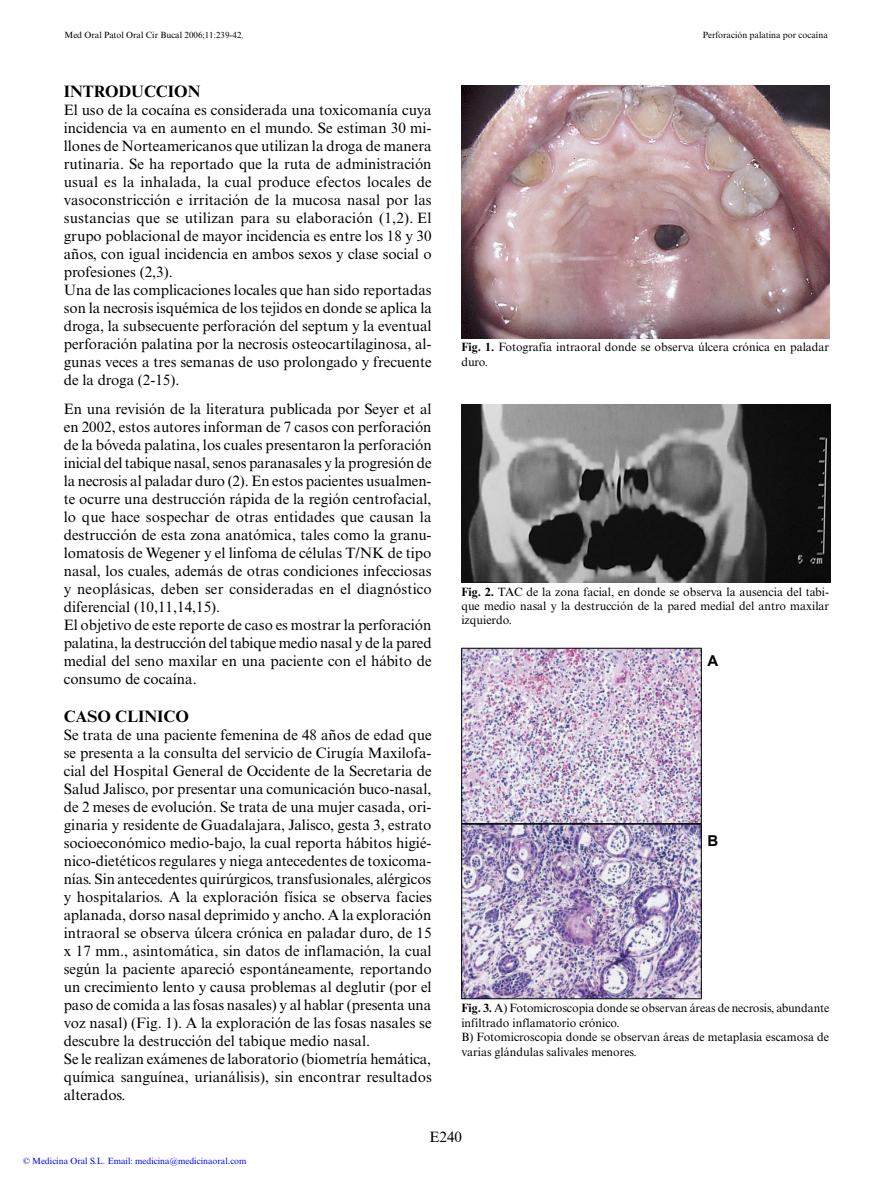
<style>
.page{position:relative;width:893px;height:1191px;background:#fff}
.page>*{position:absolute;margin:0;border:0;box-sizing:border-box;transform-origin:0 0}
._01__Apartados{font:700 16.5px "Times New Roman MT Std";color:#000}
._01__Apartados-2{font:15px/18px "Times New Roman MT Std";color:#000;text-align:justify}
._06__Texto_10_justificado{font:15px/18px "Times New Roman MT Std";color:#000;text-align:justify}
._06__Texto_10_justificado-2{font:700 15px "Arial";color:#000}
._08__Pie_tabla_y_figura_español{font:12px/14.4px "Times New Roman MT Std";color:#000}
.t1{font:9px "Times New Roman MT Std";color:#000}
._06__Texto_10_justificado-3{font:9px "Times New Roman MT Std";color:#00f}
.s1{font-family:"Times New Roman"}
.s2{font-weight:700}
</style>
<div class="page">
<img style="left:461px;top:85px;width:368px;height:253px">
<img style="left:461px;top:404px;width:369px;height:179px">
<img style="left:462px;top:649px;width:239px;height:349px">
<hr style="left:461px;top:648px;width:241px;height:1px;background:#000">
<hr style="left:461px;top:648px;width:1px;height:175px;background:#000">
<hr style="left:701px;top:648px;width:1px;height:175px;background:#000">
<hr style="left:461px;top:823px;width:241px;height:1px;background:#000">
<hr style="left:461px;top:824px;width:241px;height:1px;background:#000">
<hr style="left:461px;top:824px;width:1px;height:174px;background:#000">
<hr style="left:701px;top:824px;width:1px;height:174px;background:#000">
<hr style="left:461px;top:998px;width:241px;height:1px;background:#000">
<p class="t1" style="left:64px;top:30px;width:181px">Med Oral Patol Oral Cir Bucal 2006;<span class="s1">11:239-42.</span></p>
<p class="t1" style="left:703px;top:30px;width:126px">Perforación palatina por cocaína</p>
<p class="_01__Apartados" style="left:64px;top:81px;width:138px">INTRODUCCION</p>
<p class="_01__Apartados-2" style="left:64px;top:101px;width:369px">El uso de la cocaína es considerada una toxicomanía cuya incidencia va en aumento en el mundo. Se estiman 30 mi&shy;llones de Norteamericanos que utilizan la droga de manera rutinaria. Se ha reportado que la ruta de administración usual es la inhalada, la cual produce efectos locales de vasoconstricción e irritación de la mucosa nasal por las sustancias que se utilizan para su elaboración (1,2). El grupo poblacional de mayor incidencia es entre los 18 y 30 años, con igual incidencia en ambos sexos y clase social o profesiones (2,3).</p>
<p class="_01__Apartados-2" style="left:64px;top:281px;width:370px">Una de las complicaciones locales que han sido reportadas son la necrosis isquémica de los tejidos en donde se aplica la droga, la subsecuente perforación del septum y la eventual perforación palatina por la necrosis osteocartilaginosa, al&shy;gunas veces a tres semanas de uso prolongado y frecuente de la droga (2-15).</p>
<p class="_06__Texto_10_justificado" style="left:64px;top:400px;width:370px">En una revisión de la literatura publicada por Seyer et al en 2002, estos autores informan de 7 casos con perforación de la bóveda palatina, los cuales presentaron la perforación inicial del tabique nasal, senos paranasales y la progresión de la necrosis al paladar duro (2). En estos pacientes usualmen&shy;te ocurre una destrucción rápida de la región centrofacial, lo que hace sospechar de otras entidades que causan la destrucción de esta zona anatómica, tales como la granu&shy;lomatosis de Wegener y el linfoma de células T/NK de tipo nasal, los cuales, además de otras condiciones infecciosas y neoplásicas, deben ser consideradas en el diagnóstico diferencial (10,11,14,15).</p>
<p class="_06__Texto_10_justificado" style="left:64px;top:616px;width:369px">El objetivo de este reporte de caso es mostrar la perforación palatina, la destrucción del tabique medio nasal y de la pared medial del seno maxilar en una paciente con el hábito de consumo de cocaína.</p>
<p class="_01__Apartados" style="left:64px;top:706px;width:127px">CASO CLINICO</p>
<p class="_01__Apartados-2" style="left:64px;top:726px;width:370px">Se trata de una paciente femenina de 48 años de edad que se presenta a la consulta del servicio de Cirugía Maxilofa&shy;cial del Hospital General de Occidente de la Secretaria de Salud Jalisco, por presentar una comunicación buco-nasal, de 2 meses de evolución. Se trata de una mujer casada, ori&shy;ginaria y residente de Guadalajara, Jalisco, gesta 3, estrato socioeconómico medio-bajo, la cual reporta hábitos higié&shy;nico-dietéticos regulares y niega antecedentes de toxicoma&shy;nías. Sin antecedentes quirúrgicos, transfusionales, alérgicos y hospitalarios. A la exploración física se observa facies aplanada, dorso nasal deprimido y ancho. A la exploración intraoral se observa úlcera crónica en paladar duro, de 15 x 17 mm., asintomática, sin datos de inflamación, la cual según la paciente apareció espontáneamente, reportando un crecimiento lento y causa problemas al deglutir (por el paso de comida a las fosas nasales) y al hablar (presenta una voz nasal) (Fig. 1). A la exploración de las fosas nasales se descubre la destrucción del tabique medio nasal.</p>
<p class="_01__Apartados-2" style="left:64px;top:1050px;width:370px">Se le realizan exámenes de laboratorio (biometría hemática, química sanguínea, urianálisis), sin encontrar resultados alterados.</p>
<p class="_08__Pie_tabla_y_figura_español" style="left:461px;top:340px;width:369px"><span class="s2">Fig. 1.</span> Fotografia intraoral donde se observa úlcera crónica en paladar duro.</p>
<p class="_08__Pie_tabla_y_figura_español" style="left:461px;top:584px;width:369px;text-align:justify"><span class="s2">Fig. 2.</span> TAC de la zona facial, en donde se observa la ausencia del tabi&shy;que medio nasal y la destrucción de la pared medial del antro maxilar izquierdo.</p>
<p class="_06__Texto_10_justificado-2" style="left:707px;top:651px;width:12px">A</p>
<p class="_06__Texto_10_justificado-2" style="left:707px;top:831px;width:12px">B</p>
<p class="_08__Pie_tabla_y_figura_español" style="left:461px;top:1001px;width:369px"><span class="s2">Fig. 3.</span> A) Fotomicroscopia donde se observan áreas de necrosis, abundante infiltrado inflamatorio crónico.</p>
<p class="_08__Pie_tabla_y_figura_español" style="left:461px;top:1030px;width:369px">B) Fotomicroscopia donde se observan áreas de metaplasia escamosa de varias glándulas salivales menores.</p>
<p class="_06__Texto_10_justificado-3" style="left:23px;top:1156px;width:225px">© Medicina Oral S.L. Email: medicina@medicinaoral.com</p>
<p class="_06__Texto_10_justificado" style="left:430px;top:1127px;width:34px">E240</p>
</div>
